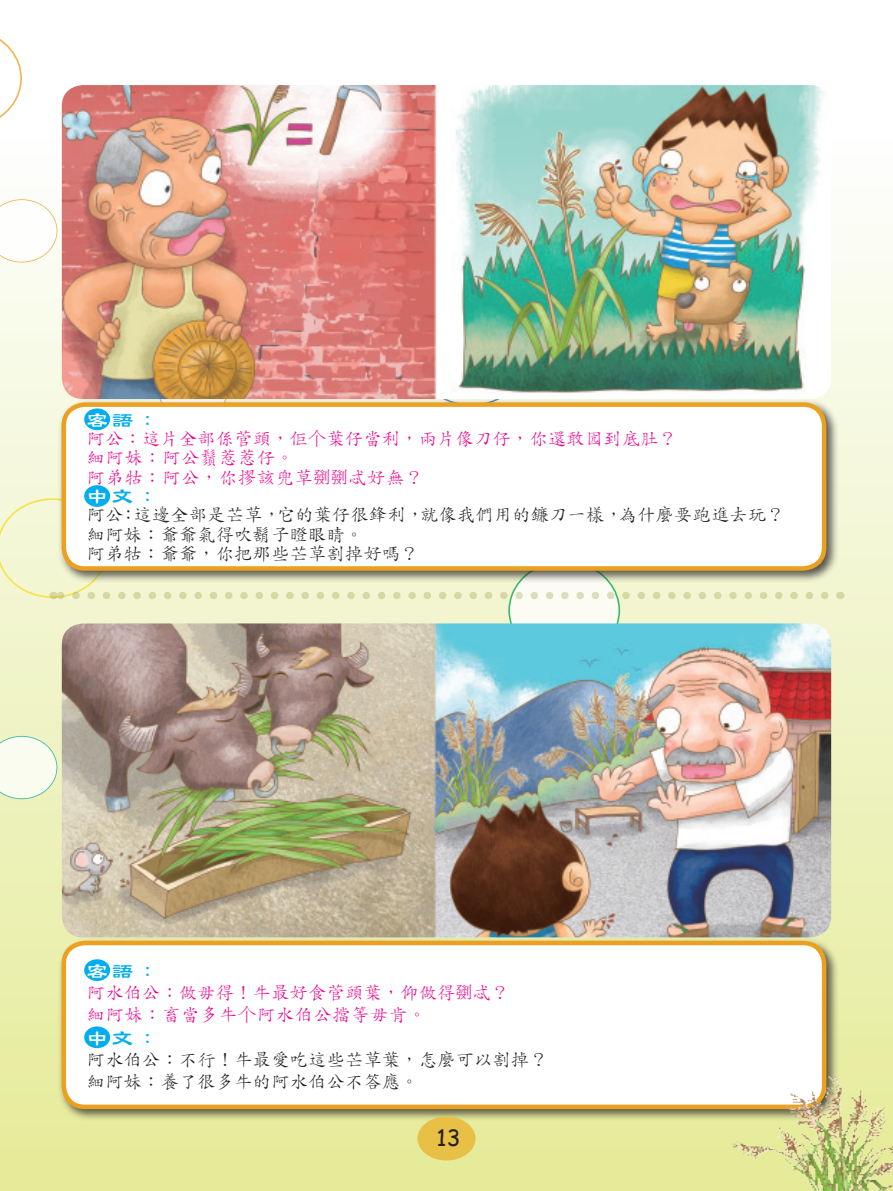
<style>
.page{position:relative;width:893px;height:1191px;background:#fff}
.page>*{position:absolute;margin:0;border:0;box-sizing:border-box;transform-origin:0 0}
.t1{font:22.5px "Comic Sans MS";color:#231f20}
.t2{font:21px "DF Tan Li Std W5";letter-spacing:.2em;color:#fff}
.t3{font:18px/19.5px "DF Kai Shu Std W3";letter-spacing:.025em;color:#231f20}
.t4{font:18px/19.5px "DF Kai Shu Std W3";letter-spacing:.025em;color:#ed028c}
.s1{color:#00aeef}
.s2{font-family:"DF Li Shu Std W3";color:#00aeef}
.s3{font-family:"P Ming Li U"}
.s4{font-family:"P Ming Li U";font-size:16.5px}
</style>
<div class="page">
<div style="left:0;top:0;width:893px;height:1191px;background:linear-gradient(to bottom,#fff,#e5eb98)"></div>
<svg style="left:0;top:27px;width:28px;height:106px"></svg>
<svg style="left:0;top:196px;width:61px;height:70px"></svg>
<div style="left:58px;top:398px;width:781px;height:185px;background:#231f20;opacity:.75"></div>
<div style="left:64px;top:404px;width:760px;height:164px;background:#fff;border-radius:21px"></div>
<div style="left:62px;top:402px;width:764px;height:169px;border:4px solid #eca020;border-radius:21px"></div>
<div style="left:58px;top:936px;width:781px;height:185px;background:#231f20;opacity:.75"></div>
<div style="left:64px;top:943px;width:760px;height:163px;background:#fff;border-radius:21px"></div>
<div style="left:62px;top:940px;width:764px;height:169px;border:4px solid #eca020;border-radius:21px"></div>
<img style="left:62px;top:85px;width:769px;height:314px">
<img style="left:62px;top:623px;width:769px;height:314px">
<img style="left:0;top:467px;width:825px;height:446px">
<div style="left:84px;top:408px;width:26px;height:22px;background:#00aeef;border-radius:50%"></div>
<div style="left:84px;top:959px;width:26px;height:22px;background:#00aeef;border-radius:50%"></div>
<div style="left:84px;top:485px;width:26px;height:22px;background:#00aeef;border-radius:50%"></div>
<div style="left:84px;top:1026px;width:26px;height:22px;background:#00aeef;border-radius:50%"></div>
<div style="left:417px;top:1116px;width:59px;height:44px;background:#e7c045;border-radius:50%"></div>
<img style="left:731px;top:1075px;width:162px;height:116px">
<p class="t2" style="left:87px;top:409px;width:73px">客<span class="s1">語</span><span class="s2">：</span></p>
<p class="t4" style="left:87px;top:428px;width:591px">阿公：這片全部係菅頭，佢<span class="s3">个</span>葉仔當利，兩片像刀仔，你還敢囥到底肚？細阿妹：阿公鬚惹惹仔。<br>阿弟牯：阿公，你摎該兜草<span class="s4">㔇㔇</span>忒好無？</p>
<p class="t2" style="left:87px;top:485px;width:73px">中<span class="s1">文</span><span class="s2">：</span></p>
<p class="t3" style="left:87px;top:505px;width:699px">阿公：這邊全部是芒草，它的葉仔很鋒利，就像我們用的鐮刀一樣，為什麼要跑進去玩？細阿妹：爺爺氣得吹鬍子瞪眼睛。<br>阿弟牯：爺爺，你把那些芒草割掉好嗎？</p>
<p class="t2" style="left:87px;top:959px;width:73px">客<span class="s1">語</span><span class="s2">：</span></p>
<p class="t4" style="left:87px;top:980px;width:424px;line-height:22.5px">阿水伯公：做毋得！牛最好食菅頭葉，仰做得<span class="s4">㔇</span>忒？細阿妹：畜當多牛<span class="s3">个</span>阿水伯公擋等毋肯。</p>
<p class="t2" style="left:87px;top:1026px;width:73px">中<span class="s1">文</span><span class="s2">：</span></p>
<p class="t3" style="left:87px;top:1047px;width:462px;line-height:22.5px">阿水伯公：不行！牛最愛吃這些芒草葉，怎麼可以割掉？細阿妹：養了很多牛的阿水伯公不答應。</p>
<p class="t1" style="left:437px;top:1121px;width:25px">13</p>
</div>
